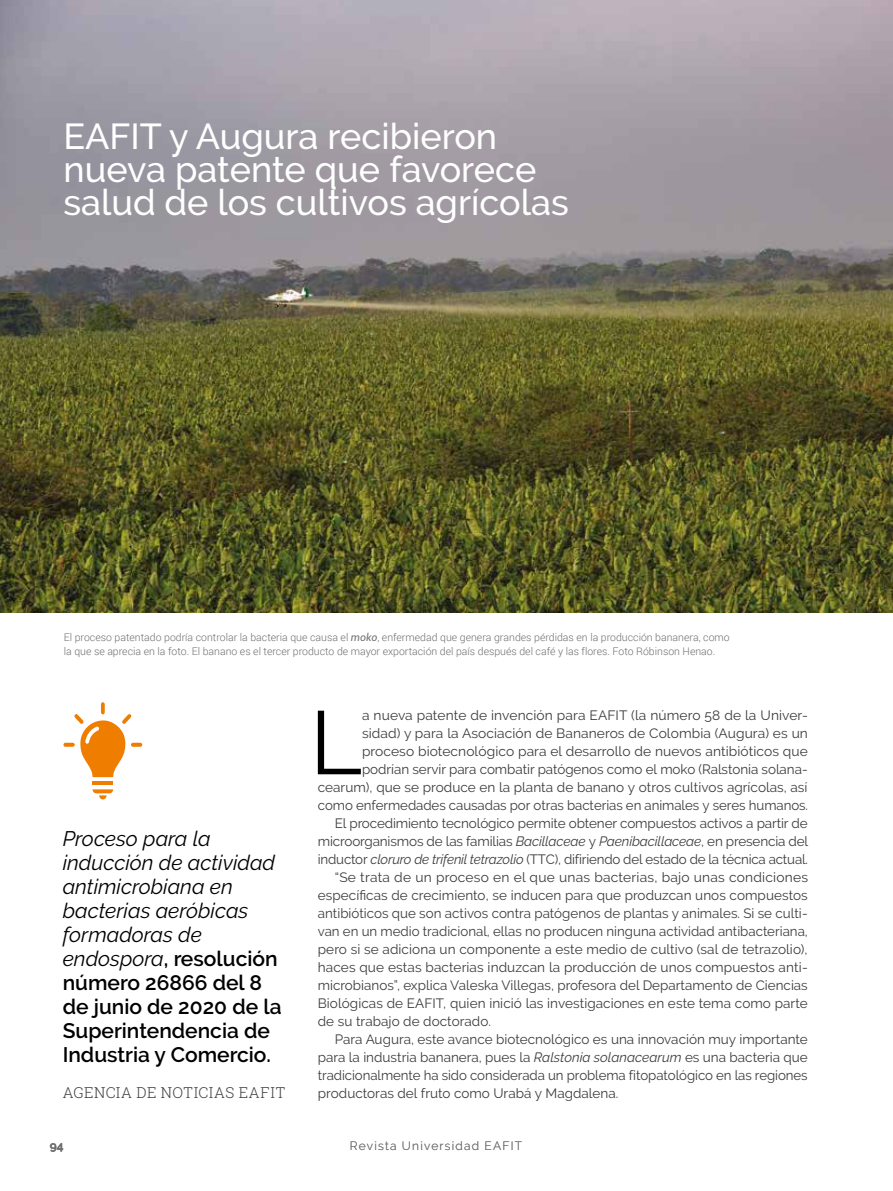
<style>
.page{position:relative;width:893px;height:1191px;background:#fff}
.page>*{position:absolute;margin:0;border:0;box-sizing:border-box;transform-origin:0 0}
.t1{font:89.55px "Raleway";color:#000}
.t2{font:500 36px/33px "Raleway";color:#fff}
.t3{font:italic 21px/24px "Raleway";color:#000}
.t4{font:300 15px "Roboto Slab";letter-spacing:.025em;color:#3c3c3b}
.t5{font:13.5px "Raleway";color:#3c3c3b}
.t6{font:300 12px "Raleway";letter-spacing:.1em;color:#706f6f}
.t7{font:700 12px "Raleway";color:#706f6f}
.t8{font:300 10.5px/13.5px "Roboto";color:#706f6f}
.s1{font-weight:400;font-style:italic}
.s2{font-weight:600;font-style:normal}
.s3{font-style:italic}
</style>
<div class="page">
<img style="left:0;top:0;width:893px;height:612px">
<hr style="left:93px;top:781px;width:20px;height:4px;background:#ef7d00">
<svg style="left:63px;top:702px;width:79px;height:75px"></svg>
<svg style="left:93px;top:789px;width:20px;height:10px"></svg>
<h2 class="t2" style="left:63px;top:119px;width:507px">EAFIT y Augura recibieron nueva patente que favorece salud de los cultivos agrícolas</h2>
<p class="t8" style="left:64px;top:630px;width:667px">El proceso patentado podría controlar la bacteria que causa el <span class="s1">moko</span>, enfermedad que genera grandes pérdidas en la producción bananera, como la que se aprecia en la foto. El banano es el tercer producto de mayor exportación del país después del café y las flores. Foto Róbinson Henao.</p>
<h3 class="t3" style="left:63px;top:827px;width:220px">Proceso para la inducción de actividad antimicrobiana en bacterias aeróbicas formadoras de endospora<span class="s2">, resolución número 26866 del 8 de junio de 2020 de la<br>Superintendencia de<br>Industria y Comercio.</span></h3>
<p class="t4" style="left:63px;top:1082px;width:224px">AGENCIA DE NOTICIAS EAFIT</p>
<h1 class="t1" style="left:310px;top:690px;width:54px">L</h1>
<p class="t5" style="left:362px;top:707px;width:447px">a nueva patente de invención para EAFIT (la número 58 de la Univer-</p>
<p class="t5" style="left:362px;top:725px;width:447px">sidad) y para la Asociación de Bananeros de Colombia (Augura) es un</p>
<p class="t5" style="left:362px;top:743px;width:447px">proceso biotecnológico para el desarrollo de nuevos antibióticos que</p>
<p class="t5" style="left:362px;top:761px;width:447px">podrían servir para combatir patógenos como el moko (Ralstonia solana-</p>
<p class="t5" style="left:318px;top:779px;width:491px">cearum), que se produce en la planta de banano y otros cultivos agrícolas, así</p>
<p class="t5" style="left:318px;top:797px;width:492px">como enfermedades causadas por otras bacterias en animales y seres humanos.</p>
<p class="t5" style="left:335px;top:815px;width:474px">El procedimiento tecnológico permite obtener compuestos activos a partir de</p>
<p class="t5" style="left:318px;top:833px;width:492px">microorganismos de las familias <span class="s3">Bacillaceae</span> y <span class="s3">Paenibacillaceae</span>, en presencia del</p>
<p class="t5" style="left:318px;top:851px;width:492px">inductor <span class="s3">cloruro de trifenil tetrazolio</span> (TTC), difiriendo del estado de la técnica actual.</p>
<p class="t5" style="left:335px;top:869px;width:475px">“Se trata de un proceso en el que unas bacterias, bajo unas condiciones</p>
<p class="t5" style="left:318px;top:887px;width:491px">específicas de crecimiento, se inducen para que produzcan unos compuestos</p>
<p class="t5" style="left:318px;top:905px;width:491px">antibióticos que son activos contra patógenos de plantas y animales. Si se culti-</p>
<p class="t5" style="left:318px;top:923px;width:492px">van en un medio tradicional, ellas no producen ninguna actividad antibacteriana,</p>
<p class="t5" style="left:318px;top:941px;width:491px">pero si se adiciona un componente a este medio de cultivo (sal de tetrazolio),</p>
<p class="t5" style="left:318px;top:959px;width:491px">haces que estas bacterias induzcan la producción de unos compuestos anti-</p>
<p class="t5" style="left:318px;top:977px;width:491px">microbianos”, explica Valeska Villegas, profesora del Departamento de Ciencias</p>
<p class="t5" style="left:318px;top:995px;width:491px">Biológicas de EAFIT, quien inició las investigaciones en este tema como parte</p>
<p class="t5" style="left:318px;top:1013px;width:175px">de su trabajo de doctorado.</p>
<p class="t5" style="left:335px;top:1031px;width:474px">Para Augura, este avance biotecnológico es una innovación muy importante</p>
<p class="t5" style="left:318px;top:1049px;width:491px">para la industria bananera, pues la <span class="s3">Ralstonia solanacearum</span> es una bacteria que</p>
<p class="t5" style="left:318px;top:1067px;width:491px">tradicionalmente ha sido considerada un problema fitopatológico en las regiones</p>
<p class="t5" style="left:318px;top:1085px;width:302px">productoras del fruto como Urabá y Magdalena.</p>
<p class="t7" style="left:50px;top:1139px;width:15px">94</p>
<p class="t6" style="left:350px;top:1139px;width:174px">Revista Universidad EAFIT</p>
</div>
